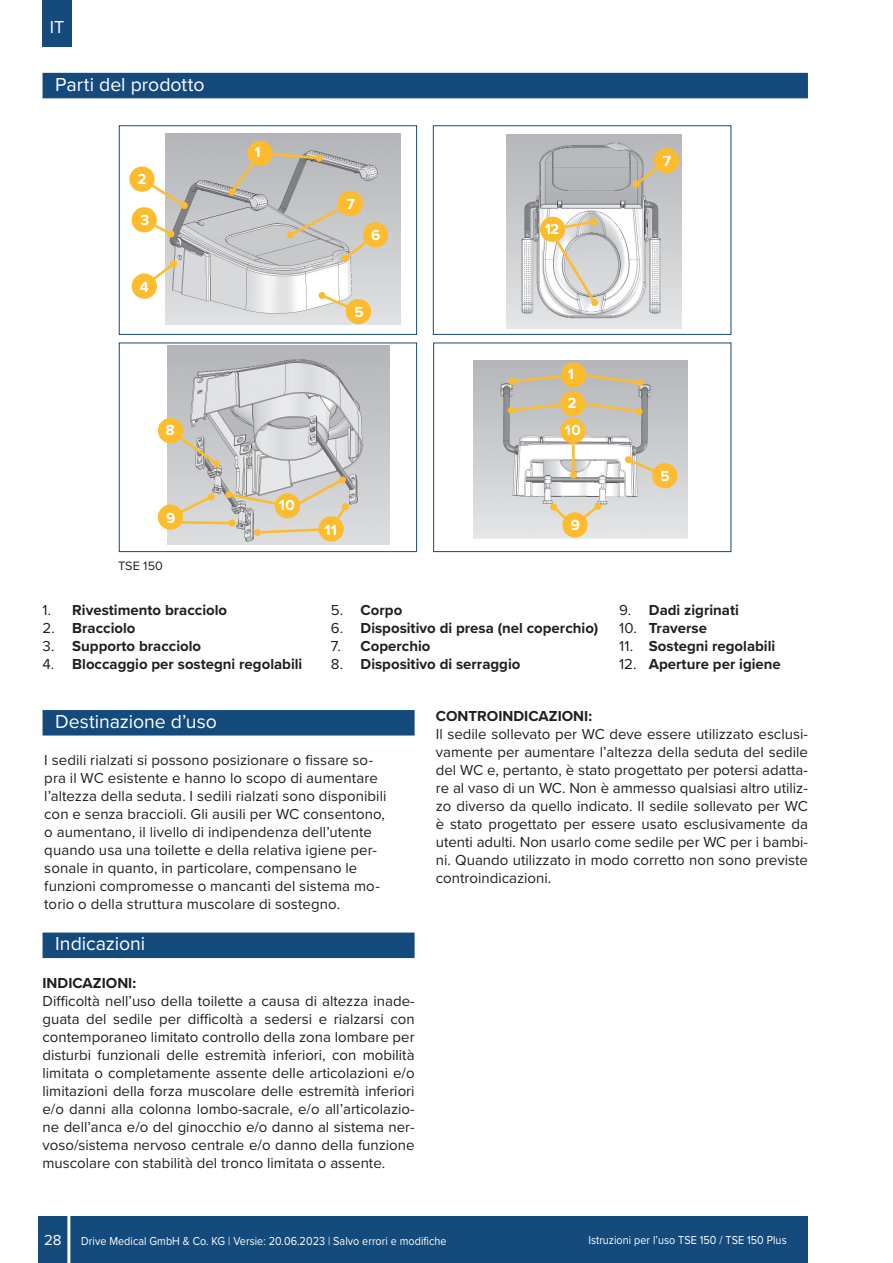
<style>
.page{position:relative;width:893px;height:1263px;background:#fff}
.page>*{position:absolute;margin:0;border:0;box-sizing:border-box;transform-origin:0 0}
.t1{font:19.5px "Proxima Nova";color:#fff}
.t2{font:18px "Proxima Nova";color:#fff}
.t3{font:700 15.15px "Proxima Nova";letter-spacing:.005em;color:#fff}
.t4{font:15px/18px "Proxima Nova";letter-spacing:.005em;color:#231f20;text-align:justify}
.t5{font:700 15px "Proxima Nova";color:#231f20}
.t6{font:15px "Proxima Nova";color:#fff}
.t7{font:12.6px "Proxima Nova";letter-spacing:.005em;color:#231f20}
.t8{font:12px "Proxima Nova";letter-spacing:.005em;color:#fff;scale:.9 1}
.s1{font-weight:400}
</style>
<div class="page">
<div style="left:38px;top:1217px;width:770px;height:46px;background:#144a7c"></div>
<hr style="left:67px;top:1211px;width:3px;height:52px;background:#fff">
<div style="left:43px;top:0;width:29px;height:46px;background:#144a7c"></div>
<img style="left:168px;top:345px;width:222px;height:199px">
<svg style="left:158px;top:417px;width:62px;height:51px;background:#d3c6ab"></svg>
<svg style="left:157px;top:476px;width:193px;height:67px;background:#dacfb7"></svg>
<div style="left:119px;top:343px;width:298px;height:209px;border:1px solid #144a7c"></div>
<div style="left:43px;top:710px;width:372px;height:25px;background:#144a7c"></div>
<div style="left:43px;top:932px;width:372px;height:26px;background:#144a7c"></div>
<img style="left:166px;top:134px;width:235px;height:191px">
<svg style="left:131px;top:260px;width:47px;height:40px"></svg>
<svg style="left:318px;top:292px;width:54px;height:33px;background:#ebd5a7"></svg>
<svg style="left:228px;top:139px;width:161px;height:123px;background:#c3bdb1"></svg>
<div style="left:119px;top:125px;width:298px;height:210px;border:1px solid #144a7c"></div>
<div style="left:433px;top:125px;width:298px;height:210px;border:1px solid #144a7c"></div>
<img style="left:506px;top:135px;width:176px;height:194px">
<svg style="left:539px;top:215px;width:59px;height:91px"></svg>
<div style="left:591px;top:299px;width:7px;height:7px;background:#fdbb2e;border-radius:50%"></div>
<div style="left:43px;top:73px;width:765px;height:25px;background:#144a7c"></div>
<svg style="left:129px;top:165px;width:59px;height:73px"></svg>
<svg style="left:632px;top:147px;width:48px;height:41px;background:#cdb991"></svg>
<img style="left:473px;top:360px;width:215px;height:179px">
<div style="left:433px;top:343px;width:298px;height:209px;border:1px solid #144a7c"></div>
<svg style="left:562px;top:512px;width:26px;height:26px"></svg>
<svg style="left:550px;top:503px;width:51px;height:29px"></svg>
<div style="left:550px;top:503px;width:7px;height:8px;background:#fdbb2e;border-radius:50%"></div>
<svg style="left:507px;top:361px;width:172px;height:129px;background:#cfc7b7"></svg>
<p class="t2" style="left:50px;top:14px;width:16px">IT</p>
<h1 class="t1" style="left:55px;top:70px;width:151px">Parti del prodotto</h1>
<p class="t3" style="left:137px;top:167px;width:11px">2</p>
<p class="t3" style="left:140px;top:209px;width:10px">3</p>
<p class="t3" style="left:140px;top:276px;width:11px">4</p>
<p class="t3" style="left:255px;top:141px;width:8px">1</p>
<p class="t3" style="left:165px;top:419px;width:11px">8</p>
<p class="t3" style="left:166px;top:506px;width:11px">9</p>
<p class="t3" style="left:279px;top:494px;width:17px">10</p>
<p class="t7" style="left:118px;top:556px;width:46px">TSE 150</p>
<p class="t5" style="left:43px;top:599px;width:186px"><span class="s1">1.</span> Rivestimento bracciolo</p>
<p class="t5" style="left:43px;top:617px;width:95px"><span class="s1">2.</span> Bracciolo</p>
<p class="t5" style="left:43px;top:635px;width:160px"><span class="s1">3.</span> Supporto bracciolo</p>
<p class="t5" style="left:43px;top:653px;width:261px"><span class="s1">4.</span> Bloccaggio per sostegni regolabili</p>
<p class="t3" style="left:346px;top:192px;width:10px">7</p>
<p class="t3" style="left:371px;top:223px;width:11px">6</p>
<p class="t3" style="left:354px;top:301px;width:11px">5</p>
<p class="t3" style="left:325px;top:519px;width:14px">11</p>
<p class="t3" style="left:545px;top:217px;width:16px">12</p>
<p class="t3" style="left:568px;top:363px;width:8px">1</p>
<p class="t3" style="left:567px;top:391px;width:11px">2</p>
<p class="t3" style="left:565px;top:419px;width:17px">10</p>
<p class="t3" style="left:571px;top:514px;width:11px">9</p>
<p class="t3" style="left:663px;top:149px;width:10px">7</p>
<p class="t3" style="left:661px;top:465px;width:11px">5</p>
<p class="t5" style="left:331px;top:599px;width:73px"><span class="s1">5.</span> Corpo</p>
<p class="t5" style="left:331px;top:617px;width:269px"><span class="s1">6.</span> Dispositivo di presa (nel coperchio)</p>
<p class="t5" style="left:331px;top:635px;width:101px"><span class="s1">7.</span> Coperchio</p>
<p class="t5" style="left:331px;top:653px;width:191px"><span class="s1">8.</span> Dispositivo di serraggio</p>
<p class="t5" style="left:619px;top:599px;width:121px"><span class="s1">9.</span> Dadi zigrinati</p>
<p class="t5" style="left:619px;top:617px;width:89px"><span class="s1">10.</span> Traverse</p>
<p class="t5" style="left:619px;top:635px;width:158px"><span class="s1">11.</span> Sostegni regolabili</p>
<p class="t5" style="left:619px;top:653px;width:163px"><span class="s1">12.</span> Aperture per igiene</p>
<h1 class="t1" style="left:55px;top:707px;width:163px">Destinazione d’uso</h1>
<p class="t4" style="left:44px;top:750px;width:344px;text-align:left">I sedili rialzati si possono posizionare o fissare so&shy;pra il WC esistente e hanno lo scopo di aumentare l’altezza della seduta. I sedili rialzati sono disponibili con e senza braccioli. Gli ausili per WC consentono, o aumentano, il livello di indipendenza dell’utente quando usa una toilette e della relativa igiene per&shy;sonale in quanto, in particolare, compensano le funzioni compromesse o mancanti del sistema mo&shy;torio o della struttura muscolare di sostegno.</p>
<h1 class="t1" style="left:55px;top:929px;width:91px">Indicazioni</h1>
<p class="t5" style="left:43px;top:971px;width:95px">INDICAZIONI:</p>
<p class="t4" style="left:43px;top:991px;width:374px">Difficoltà nell’uso della toilette a causa di altezza inade&shy;guata del sedile per difficoltà a sedersi e rialzarsi con contemporaneo limitato controllo della zona lombare per disturbi funzionali delle estremità inferiori, con mobilità limitata o completamente assente delle articolazioni e/o limitazioni della forza muscolare delle estremità inferiori e/o danni alla colonna lombo-sacrale, e/o all’articolazio&shy;ne dell’anca e/o del ginocchio e/o danno al sistema ner&shy;voso/sistema nervoso centrale e/o danno della funzione muscolare con stabilità del tronco limitata o assente.</p>
<p class="t5" style="left:436px;top:705px;width:158px">CONTROINDICAZIONI:</p>
<p class="t4" style="left:436px;top:725px;width:374px">Il sedile sollevato per WC deve essere utilizzato esclusi&shy;vamente per aumentare l’altezza della seduta del sedile del WC e, pertanto, è stato progettato per potersi adatta&shy;re al vaso di un WC. Non è ammesso qualsiasi altro utiliz&shy;zo diverso da quello indicato. Il sedile sollevato per WC è stato progettato per essere usato esclusivamente da utenti adulti. Non usarlo come sedile per WC per i bambi&shy;ni. Quando utilizzato in modo corretto non sono previste controindicazioni.</p>
<p class="t6" style="left:44px;top:1229px;width:19px">28</p>
<p class="t8" style="left:81px;top:1232px;width:407px">Drive Medical GmbH &amp; Co. KG | Versie: 20.06.2023 | Salvo errori e modifiche</p>
<p class="t8" style="left:588px;top:1231px;width:222px">Istruzioni per l’uso TSE 150 / TSE 150 Plus</p>
</div>
